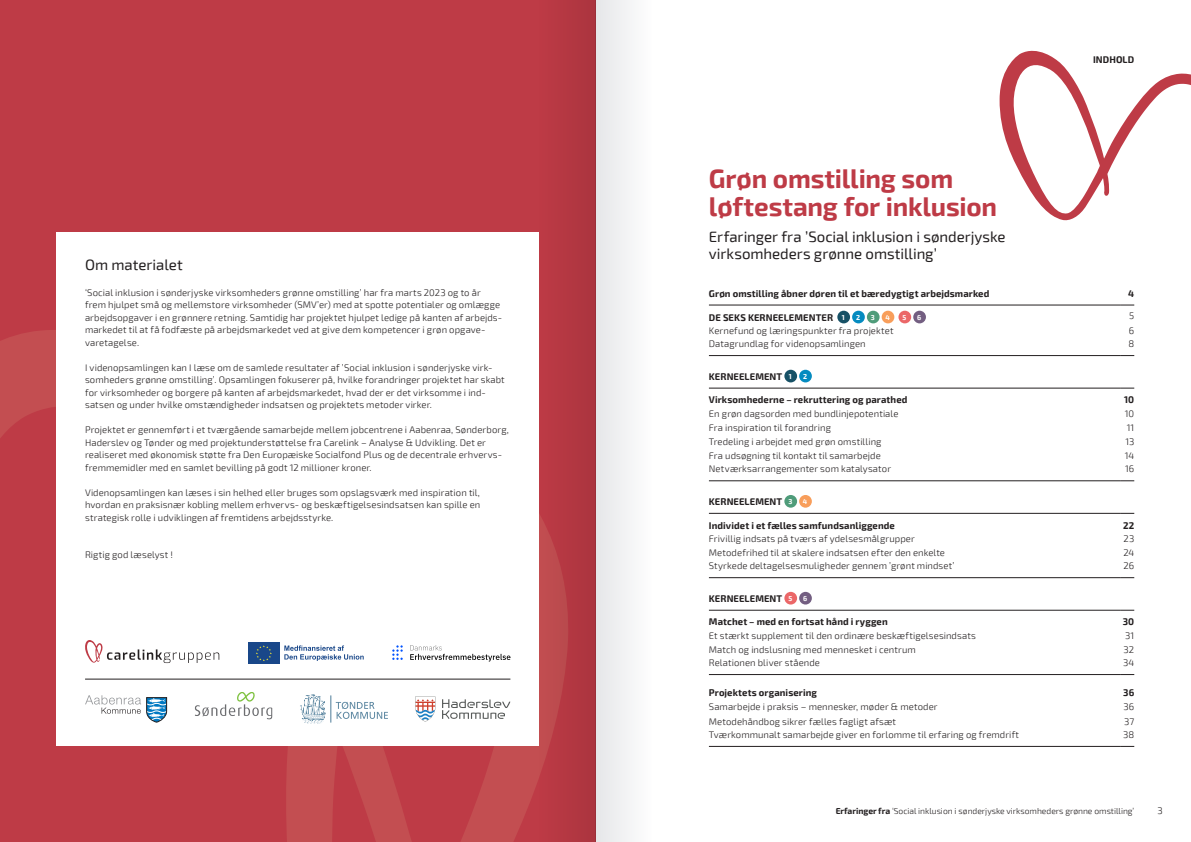
<style>
.page{position:relative;width:1191px;height:842px;background:#fff}
.page>*{position:absolute;margin:0;border:0;box-sizing:border-box;transform-origin:0 0}
.t1{font:700 26px/28px "Exo 2";letter-spacing:-.005em;color:#be3b46}
.t2{font:15px/17px "Exo 2";letter-spacing:-.005em;color:#231f20}
.t3{font:300 9.5px/12.5px "Exo 2";letter-spacing:.01em;color:#231f20}
.t4{font:700 9.5px "Exo 2";letter-spacing:.01em;color:#231f20}
.t5{font:300 8.5px "Exo 2";color:#231f20}
.t6{font:700 7px "Exo 2";color:#fff}
.s1{font-size:7px;color:#fff}
.s2{font-weight:700}
</style>
<div class="page">
<svg style="left:999px;top:50px;width:192px;height:170px"></svg>
<div style="left:0;top:0;width:595px;height:842px;background:#be3b46"></div>
<svg style="left:0;top:330px;width:539px;height:512px"></svg>
<div style="left:57px;top:232px;width:482px;height:514px;background:#fff"></div>
<svg style="left:410px;top:645px;width:100px;height:16px"></svg>
<svg style="left:392px;top:645px;width:11px;height:15px"></svg>
<div style="left:248px;top:643px;width:32px;height:21px;background:#194789"></div>
<svg style="left:256px;top:645px;width:16px;height:16px"></svg>
<svg style="left:284px;top:645px;width:80px;height:16px"></svg>
<svg style="left:85px;top:695px;width:82px;height:27px"></svg>
<svg style="left:195px;top:692px;width:77px;height:28px"></svg>
<svg style="left:331px;top:695px;width:57px;height:27px"></svg>
<svg style="left:300px;top:694px;width:25px;height:30px"></svg>
<svg style="left:442px;top:699px;width:68px;height:20px"></svg>
<svg style="left:415px;top:696px;width:20px;height:26px"></svg>
<hr style="left:85px;top:679px;width:425px;height:1px;background:#231f20">
<svg style="left:85px;top:640px;width:134px;height:23px"></svg>
<hr style="left:709px;top:513px;width:411px;height:1px;background:#231f20">
<svg style="left:1120px;top:513px;width:14px;height:1px"></svg>
<hr style="left:709px;top:577px;width:411px;height:1px;background:#231f20">
<svg style="left:1120px;top:577px;width:14px;height:1px"></svg>
<hr style="left:709px;top:610px;width:411px;height:1px;background:#231f20">
<svg style="left:1120px;top:610px;width:14px;height:1px"></svg>
<hr style="left:709px;top:746px;width:411px;height:1px;background:#231f20">
<svg style="left:1120px;top:746px;width:14px;height:1px"></svg>
<hr style="left:709px;top:388px;width:411px;height:1px;background:#231f20">
<svg style="left:1120px;top:388px;width:14px;height:1px"></svg>
<hr style="left:709px;top:481px;width:411px;height:1px;background:#231f20">
<svg style="left:1120px;top:481px;width:14px;height:1px"></svg>
<hr style="left:709px;top:305px;width:411px;height:1px;background:#231f20">
<svg style="left:1120px;top:305px;width:14px;height:1px"></svg>
<hr style="left:709px;top:355px;width:411px;height:1px;background:#231f20">
<svg style="left:1120px;top:355px;width:14px;height:1px"></svg>
<hr style="left:709px;top:674px;width:411px;height:1px;background:#231f20">
<svg style="left:1120px;top:674px;width:14px;height:1px"></svg>
<div style="left:837px;top:311px;width:13px;height:12px;background:#175166;border-radius:50%"></div>
<div style="left:852px;top:311px;width:13px;height:12px;background:#058bc0;border-radius:50%"></div>
<div style="left:867px;top:311px;width:12px;height:12px;background:#4f9c7a;border-radius:50%"></div>
<div style="left:881px;top:311px;width:13px;height:12px;background:#f89e5b;border-radius:50%"></div>
<div style="left:898px;top:311px;width:13px;height:12px;background:#eb6768;border-radius:50%"></div>
<div style="left:913px;top:311px;width:13px;height:12px;background:#735e81;border-radius:50%"></div>
<div style="left:784px;top:370px;width:13px;height:12px;background:#175166;border-radius:50%"></div>
<div style="left:799px;top:370px;width:13px;height:12px;background:#058bc0;border-radius:50%"></div>
<div style="left:784px;top:495px;width:13px;height:13px;background:#4f9c7a;border-radius:50%"></div>
<div style="left:799px;top:495px;width:13px;height:13px;background:#f89e5b;border-radius:50%"></div>
<div style="left:784px;top:592px;width:13px;height:12px;background:#eb6768;border-radius:50%"></div>
<div style="left:799px;top:592px;width:13px;height:12px;background:#735e81;border-radius:50%"></div>
<div style="left:595px;top:0;width:57px;height:842px;background:#eff0f1"></div>
<svg style="left:539px;top:0;width:56px;height:842px;fill:#b43842"></svg>
<h2 class="t2" style="left:85px;top:257px;width:99px">Om materialet</h2>
<p class="t3" style="left:85px;top:286px;width:418px">‘Social inklusion i sønderjyske virksomheders grønne omstilling’ har fra marts 2023 og to år frem hjulpet små og mellemstore virksomheder (SMV’er) med at spotte potentialer og omlægge arbejdsopgaver i en grønnere retning. Samtidig har projektet hjulpet ledige på kanten af arbejds&shy;markedet til at få fodfæste på arbejdsmarkedet ved at give dem kompetencer i grøn opgave&shy;varetagelse.</p>
<p class="t3" style="left:85px;top:361px;width:421px">I videnopsamlingen kan I læse om de samlede resultater af ’Social inklusion i sønderjyske virk&shy;somheders grønne omstilling’. Opsamlingen fokuserer på, hvilke forandringer projektet har skabt for virksomheder og borgere på kanten af arbejdsmarkedet, hvad der er det virksomme i ind&shy;satsen og under hvilke omstændigheder indsatsen og projektets metoder virker.</p>
<p class="t3" style="left:85px;top:424px;width:425px">Projektet er gennemført i et tværgående samarbejde mellem jobcentrene i Aabenraa, Sønderborg, Haderslev og Tønder og med projektunderstøttelse fra Carelink – Analyse &amp; Udvikling. Det er realiseret med økonomisk støtte fra Den Europæiske Socialfond Plus og de decentrale erhvervs&shy;fremmemidler med en samlet bevilling på godt 12 millioner kroner.</p>
<p class="t3" style="left:85px;top:486px;width:397px;text-align:justify">Videnopsamlingen kan læses i sin helhed eller bruges som opslagsværk med inspiration til, hvordan en praksisnær kobling mellem erhvervs- og beskæftigelsesindsatsen kan spille en strategisk rolle i udviklingen af fremtidens arbejdsstyrke.</p>
<p class="t3" style="left:85px;top:549px;width:90px">Rigtig god læselyst !</p>
<h1 class="t1" style="left:709px;top:166px;width:290px">Grøn omstilling som løftestang for inklusion</h1>
<h2 class="t2" style="left:709px;top:228px;width:298px">Erfaringer fra ’Social inklusion i sønderjyske virksomheders grønne omstilling’</h2>
<p class="t4" style="left:1093px;top:54px;width:43px">INDHOLD</p>
<p class="t4" style="left:709px;top:287px;width:282px">Grøn omstilling åbner døren til et bæredygtigt arbejdsmarked</p>
<p class="t4" style="left:1128px;top:287px;width:8px">4</p>
<p class="t4" style="left:709px;top:312px;width:137px">DE SEKS KERNEELEMENTER <span class="s1">1</span></p>
<p class="t6" style="left:856px;top:313px;width:6px">2</p>
<p class="t6" style="left:871px;top:313px;width:5px">3</p>
<p class="t6" style="left:885px;top:313px;width:6px">4</p>
<p class="t6" style="left:902px;top:313px;width:5px">5</p>
<p class="t6" style="left:917px;top:313px;width:6px">6</p>
<p class="t3" style="left:1129px;top:310px;width:7px">5</p>
<p class="t3" style="left:709px;top:324px;width:186px">Kernefund og læringspunkter fra projektet</p>
<p class="t3" style="left:1128px;top:324px;width:7px">6</p>
<p class="t3" style="left:709px;top:338px;width:158px">Datagrundlag for videnopsamlingen</p>
<p class="t3" style="left:1128px;top:338px;width:7px">8</p>
<p class="t4" style="left:709px;top:371px;width:84px">KERNEELEMENT <span class="s1">1</span></p>
<p class="t6" style="left:803px;top:372px;width:6px">2</p>
<p class="t4" style="left:709px;top:394px;width:200px">Virksomhederne – rekruttering og parathed</p>
<p class="t4" style="left:1124px;top:394px;width:12px">10</p>
<p class="t3" style="left:709px;top:407px;width:191px">En grøn dagsorden med bundlinjepotentiale</p>
<p class="t3" style="left:1125px;top:407px;width:11px">10</p>
<p class="t3" style="left:709px;top:421px;width:123px">Fra inspiration til forandring</p>
<p class="t3" style="left:1126px;top:421px;width:9px">11</p>
<p class="t3" style="left:709px;top:435px;width:174px">Tredeling i arbejdet med grøn omstilling</p>
<p class="t3" style="left:1125px;top:435px;width:10px">13</p>
<p class="t3" style="left:709px;top:450px;width:173px">Fra udsøgning til kontakt til samarbejde</p>
<p class="t3" style="left:1124px;top:450px;width:11px">14</p>
<p class="t3" style="left:709px;top:463px;width:184px">Netværksarrangementer som katalysator</p>
<p class="t3" style="left:1125px;top:463px;width:11px">16</p>
<p class="t4" style="left:709px;top:496px;width:85px">KERNEELEMENT <span class="s1">3</span></p>
<p class="t6" style="left:803px;top:497px;width:6px">4</p>
<p class="t4" style="left:709px;top:519px;width:187px">Individet i et fælles samfundsanliggende</p>
<p class="t4" style="left:1123px;top:519px;width:13px">22</p>
<p class="t3" style="left:709px;top:532px;width:207px">Frivillig indsats på tværs af ydelsesmålgrupper</p>
<p class="t3" style="left:1123px;top:532px;width:12px">23</p>
<p class="t3" style="left:709px;top:546px;width:238px">Metodefrihed til at skalere indsatsen efter den enkelte</p>
<p class="t3" style="left:1123px;top:546px;width:12px">24</p>
<p class="t3" style="left:709px;top:560px;width:247px">Styrkede deltagelsesmuligheder gennem ’grønt mindset’</p>
<p class="t3" style="left:1123px;top:560px;width:12px">26</p>
<p class="t4" style="left:709px;top:593px;width:85px">KERNEELEMENT <span class="s1">5</span></p>
<p class="t6" style="left:803px;top:594px;width:6px">6</p>
<p class="t4" style="left:709px;top:616px;width:180px">Matchet – med en fortsat hånd i ryggen</p>
<p class="t4" style="left:1122px;top:616px;width:13px">30</p>
<p class="t3" style="left:709px;top:629px;width:268px">Et stærkt supplement til den ordinære beskæftigelsesindsats</p>
<p class="t3" style="left:1125px;top:629px;width:11px">31</p>
<p class="t3" style="left:709px;top:643px;width:208px">Match og indslusning med mennesket i centrum</p>
<p class="t3" style="left:1123px;top:643px;width:12px">32</p>
<p class="t3" style="left:709px;top:657px;width:112px">Relationen bliver stående</p>
<p class="t3" style="left:1123px;top:657px;width:13px">34</p>
<p class="t4" style="left:709px;top:687px;width:109px">Projektets organisering</p>
<p class="t4" style="left:1123px;top:687px;width:13px">36</p>
<p class="t3" style="left:709px;top:701px;width:230px">Samarbejde i praksis – mennesker, møder &amp; metoder</p>
<p class="t3" style="left:1123px;top:701px;width:12px">36</p>
<p class="t3" style="left:709px;top:715px;width:189px">Metodehåndbog sikrer fælles fagligt afsæt</p>
<p class="t3" style="left:1124px;top:715px;width:12px">37</p>
<p class="t3" style="left:709px;top:728px;width:312px">Tværkommunalt samarbejde giver en forlomme til erfaring og fremdrift</p>
<p class="t3" style="left:1123px;top:728px;width:13px">38</p>
<p class="t5" style="left:835px;top:806px;width:300px"><span class="s2">Erfaringer fra</span> ‘Social inklusion i sønderjyske virksomheders grønne omstilling’</p>
<p class="t3" style="left:1157px;top:804px;width:7px">3</p>
</div>
